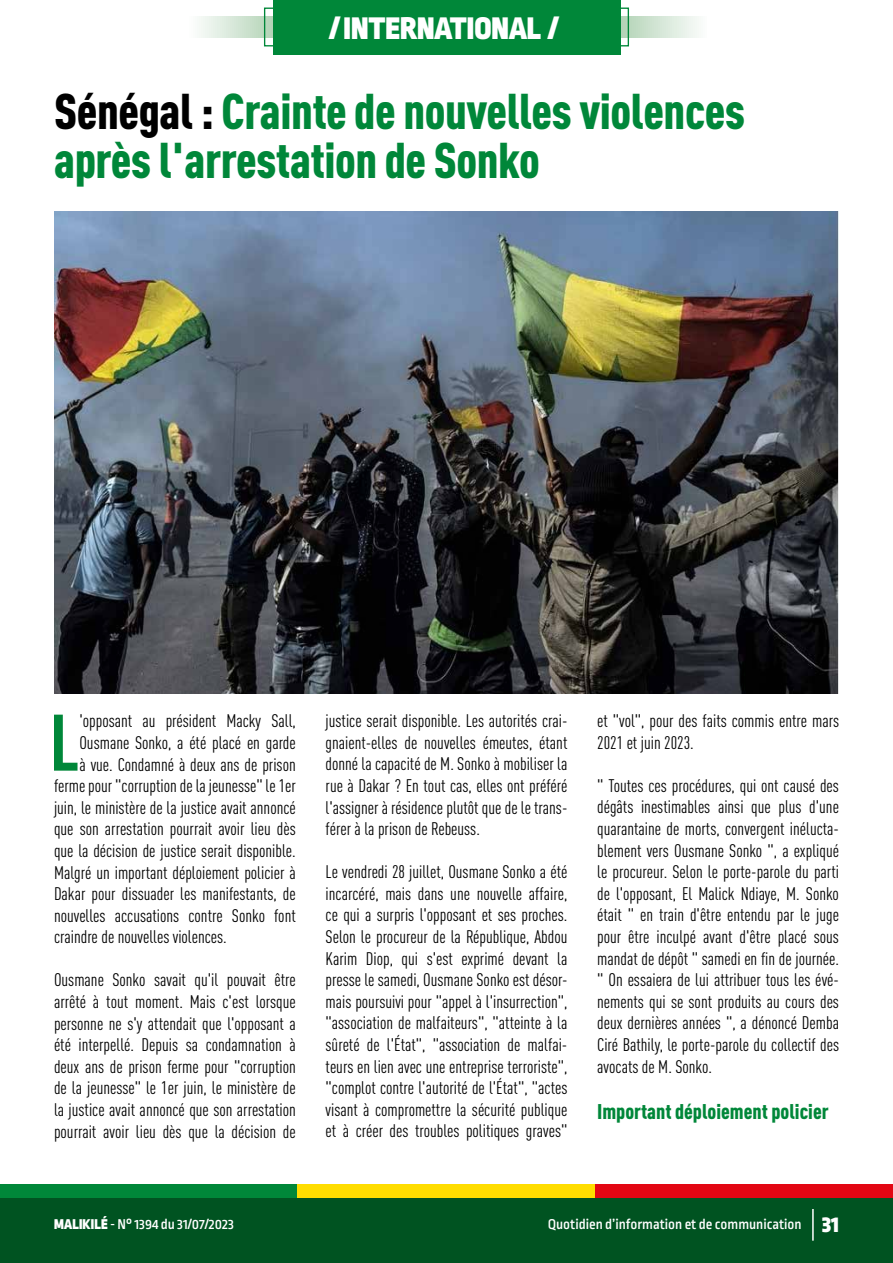
<style>
.page{position:relative;width:893px;height:1263px;background:#fff}
.page>*{position:absolute;margin:0;border:0;box-sizing:border-box;transform-origin:0 0}
.t1{font:700 condensed 78.6px "DIN Pro";color:#008739}
.t2{font:900 condensed 49.5px/49.5px "DIN Pro";letter-spacing:-.01em;color:#008739}
.t3{font:900 33px "Ropa Sans Pro";color:#fff}
.t4{font:900 condensed 21px "DIN Pro";color:#008739}
.t5{font:condensed 18px/21.6px "DIN Pro";color:#000;text-align:justify}
.t6{font:500 15px "Ropa Sans Pro";color:#fff}
.s1{color:#000}
.s2{font-weight:900}
.s3{font-weight:900;font-size:24px}
</style>
<div class="page">
<div style="left:0;top:1184px;width:298px;height:17px;background:#008739"></div>
<div style="left:298px;top:1184px;width:297px;height:17px;background:#fd0"></div>
<div style="left:595px;top:1184px;width:298px;height:17px;background:#e30613"></div>
<div style="left:0;top:1198px;width:893px;height:65px;background:#005321"></div>
<hr style="left:812px;top:1209px;width:2px;height:32px;background:#fff">
<img style="left:54px;top:212px;width:785px;height:481px">
<svg style="left:201px;top:16px;width:496px;height:22px;background:#d2e5d5"></svg>
<div style="left:273px;top:0;width:347px;height:54px;background:#008739"></div>
<div style="left:264px;top:8px;width:365px;height:38px;border:1px solid #008739"></div>
<h3 class="t3" style="left:329px;top:9px;width:232px">/ INTERNATIONAL /</h3>
<h2 class="t2" style="left:54px;top:82px;width:692px"><span class="s1">Sénégal :</span> Crainte de nouvelles violences après l'arrestation de Sonko</h2>
<h1 class="t1" style="left:49px;top:683px;width:32px">L</h1>
<p class="t5" style="left:79px;top:709px;width:218px">'opposant au président Macky Sall,</p>
<p class="t5" style="left:79px;top:730px;width:218px">Ousmane Sonko, a été placé en garde</p>
<p class="t5" style="left:79px;top:752px;width:218px">à vue. Condamné à deux ans de prison</p>
<p class="t5" style="left:54px;top:774px;width:243px">ferme pour "corruption de la jeunesse" le 1er</p>
<p class="t5" style="left:54px;top:795px;width:243px">juin, le ministère de la justice avait annoncé</p>
<p class="t5" style="left:54px;top:817px;width:243px">que son arrestation pourrait avoir lieu dès</p>
<p class="t5" style="left:54px;top:838px;width:243px">que la décision de justice serait disponible.</p>
<p class="t5" style="left:54px;top:860px;width:243px">Malgré un important déploiement policier à</p>
<p class="t5" style="left:54px;top:882px;width:243px">Dakar pour dissuader les manifestants, de</p>
<p class="t5" style="left:54px;top:903px;width:243px">nouvelles accusations contre Sonko font</p>
<p class="t5" style="left:54px;top:925px;width:174px">craindre de nouvelles violences.</p>
<p class="t5" style="left:54px;top:968px;width:243px">Ousmane Sonko savait qu'il pouvait être arrêté à tout moment. Mais c'est lorsque personne ne s'y attendait que l'opposant a été interpellé. Depuis sa condamnation à deux ans de prison ferme pour "corruption de la jeunesse" le 1er juin, le ministère de la justice avait annoncé que son arrestation pourrait avoir lieu dès que la décision de</p>
<p class="t5" style="left:326px;top:709px;width:243px">justice serait disponible. Les autorités crai&shy;gnaient-elles de nouvelles émeutes, étant donné la capacité de M. Sonko à mobiliser la rue à Dakar ? En tout cas, elles ont préféré l'assigner à résidence plutôt que de le trans&shy;férer à la prison de Rebeuss.</p>
<p class="t5" style="left:326px;top:860px;width:243px">Le vendredi 28 juillet, Ousmane Sonko a été incarcéré, mais dans une nouvelle affaire, ce qui a surpris l'opposant et ses proches.<br>Selon le procureur de la République, Abdou Karim Diop, qui s'est exprimé devant la presse le samedi, Ousmane Sonko est désor&shy;mais poursuivi pour "appel à l'insurrection", "association de malfaiteurs", "atteinte à la sûreté de l'État", "association de malfai&shy;teurs en lien avec une entreprise terroriste", "complot contre l'autorité de l'État", "actes visant à compromettre la sécurité publique et à créer des troubles politiques graves"</p>
<p class="t5" style="left:597px;top:709px;width:243px">et "vol", pour des faits commis entre mars<br>2021 et juin 2023.</p>
<p class="t5" style="left:597px;top:773px;width:243px">" Toutes ces procédures, qui ont causé des dégâts inestimables ainsi que plus d'une quarantaine de morts, convergent inélucta&shy;blement vers Ousmane Sonko ", a expliqué le procureur. Selon le porte-parole du parti de l'opposant, El Malick Ndiaye, M. Sonko était " en train d'être entendu par le juge pour être inculpé avant d'être placé sous mandat de dépôt " samedi en fin de journée. " On essaiera de lui attribuer tous les évé&shy;nements qui se sont produits au cours des deux dernières années ", a dénoncé Demba Ciré Bathily, le porte-parole du collectif des avocats de M. Sonko.</p>
<p class="t4" style="left:597px;top:1095px;width:233px">Important déploiement policier</p>
<p class="t6" style="left:54px;top:1216px;width:181px"><span class="s2">MALIKILÉ</span> - N° 1394 du 31/07/2023</p>
<p class="t6" style="left:548px;top:1216px;width:292px">Quotidien d’information et de communication <span class="s3">31</span></p>
</div>
